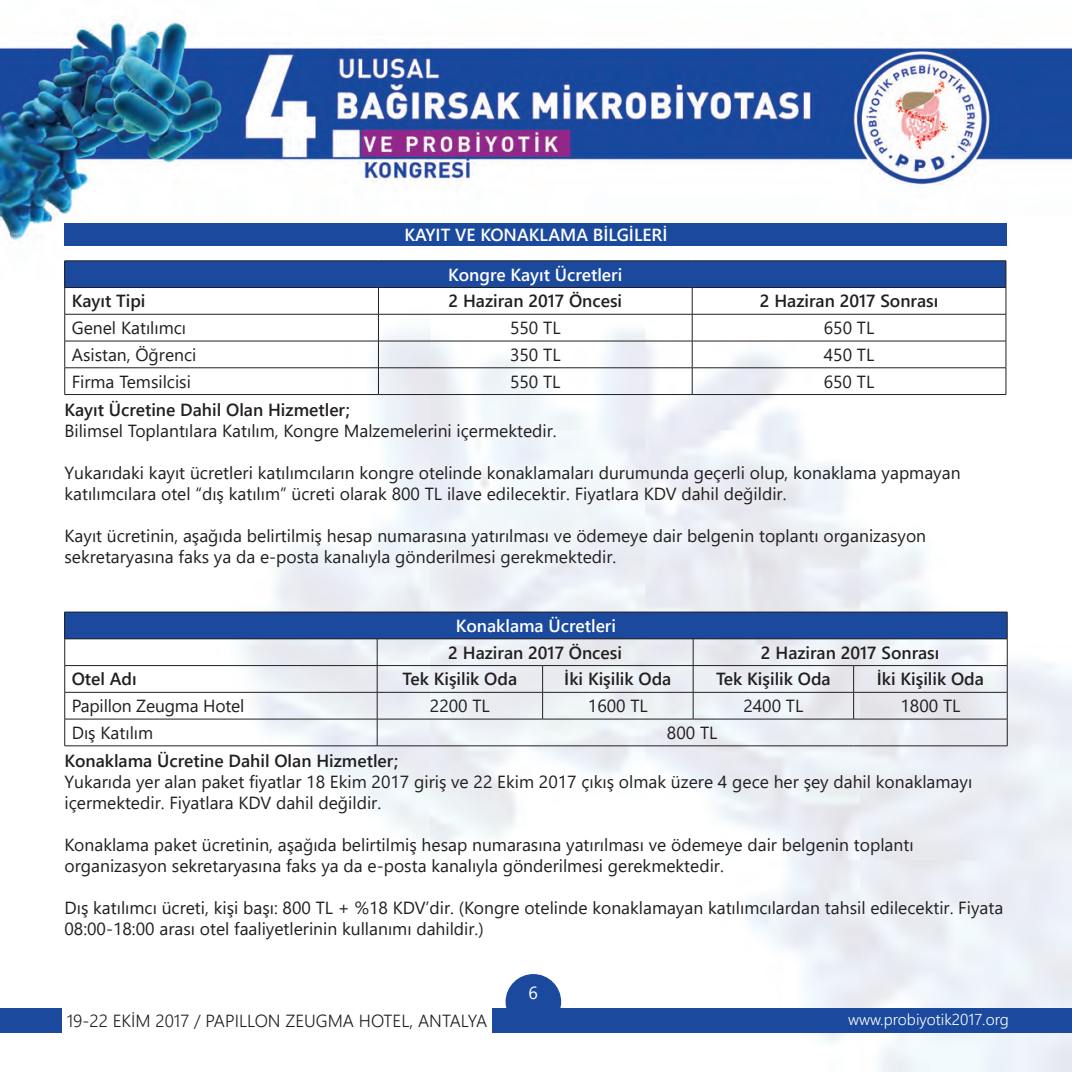
<style>
.page{position:relative;width:1072px;height:1072px;background:#fff}
.page>*{position:absolute;margin:0;border:0;box-sizing:border-box;transform-origin:0 0}
.t1{font:17.5px/21px "Segoe UI";color:#231f20}
.t2{font:600 17.5px "Segoe UI";color:#231f20}
.t3{font:600 17.5px "Segoe UI";color:#fff}
.t4{font:300 17.5px "Segoe UI";color:#231f20}
.t5{font:17.5px "Segoe UI";color:#fff}
.t6{font:300 15.75px "Segoe UI";color:#fff}
</style>
<div class="page">
<img style="left:1px;top:20px;width:1070px;height:1051px">
<svg style="left:1071px;top:1008px;width:1px;height:25px"></svg>
<div style="left:0;top:1008px;width:62px;height:25px;background:#1a499d"></div>
<div style="left:492px;top:1008px;width:579px;height:25px;background:#1a499d"></div>
<div style="left:505px;top:974px;width:56px;height:55px;background:#1a499d;border-radius:50%"></div>
<div style="left:64px;top:223px;width:943px;height:23px;background:#1a499d"></div>
<div style="left:65px;top:261px;width:940px;height:26px;background:#1a499d"></div>
<hr style="left:64px;top:260px;width:314px;height:1px;background:#231f20">
<hr style="left:378px;top:260px;width:314px;height:1px;background:#231f20">
<hr style="left:692px;top:260px;width:314px;height:1px;background:#231f20">
<hr style="left:64px;top:287px;width:314px;height:1px;background:#231f20">
<hr style="left:378px;top:287px;width:314px;height:1px;background:#231f20">
<hr style="left:692px;top:287px;width:314px;height:1px;background:#231f20">
<hr style="left:64px;top:314px;width:314px;height:1px;background:#231f20">
<hr style="left:378px;top:314px;width:314px;height:1px;background:#231f20">
<hr style="left:692px;top:314px;width:314px;height:1px;background:#231f20">
<hr style="left:64px;top:341px;width:314px;height:1px;background:#231f20">
<hr style="left:378px;top:341px;width:314px;height:1px;background:#231f20">
<hr style="left:692px;top:341px;width:314px;height:1px;background:#231f20">
<hr style="left:64px;top:367px;width:314px;height:1px;background:#231f20">
<svg style="left:64px;top:261px;width:1px;height:133px"></svg>
<hr style="left:378px;top:367px;width:314px;height:1px;background:#231f20">
<svg style="left:378px;top:288px;width:1px;height:106px"></svg>
<hr style="left:692px;top:367px;width:314px;height:1px;background:#231f20">
<svg style="left:692px;top:288px;width:1px;height:106px"></svg>
<svg style="left:1005px;top:261px;width:1px;height:133px"></svg>
<hr style="left:64px;top:394px;width:314px;height:1px;background:#231f20">
<hr style="left:378px;top:394px;width:314px;height:1px;background:#231f20">
<hr style="left:692px;top:394px;width:314px;height:1px;background:#231f20">
<div style="left:65px;top:612px;width:942px;height:27px;background:#1a499d"></div>
<hr style="left:64px;top:611px;width:313px;height:1px;background:#231f20">
<hr style="left:377px;top:611px;width:165px;height:1px;background:#231f20">
<hr style="left:542px;top:611px;width:151px;height:1px;background:#231f20">
<hr style="left:693px;top:611px;width:160px;height:1px;background:#231f20">
<hr style="left:853px;top:611px;width:154px;height:1px;background:#231f20">
<hr style="left:64px;top:638px;width:313px;height:1px;background:#231f20">
<hr style="left:377px;top:638px;width:165px;height:1px;background:#231f20">
<hr style="left:542px;top:638px;width:151px;height:1px;background:#231f20">
<hr style="left:693px;top:638px;width:160px;height:1px;background:#231f20">
<hr style="left:853px;top:638px;width:154px;height:1px;background:#231f20">
<hr style="left:64px;top:665px;width:313px;height:1px;background:#231f20">
<hr style="left:377px;top:665px;width:165px;height:1px;background:#231f20">
<hr style="left:542px;top:665px;width:151px;height:1px;background:#231f20">
<hr style="left:693px;top:665px;width:160px;height:1px;background:#231f20">
<hr style="left:853px;top:665px;width:154px;height:1px;background:#231f20">
<hr style="left:64px;top:692px;width:313px;height:1px;background:#231f20">
<hr style="left:377px;top:692px;width:165px;height:1px;background:#231f20">
<hr style="left:542px;top:692px;width:151px;height:1px;background:#231f20">
<svg style="left:542px;top:665px;width:1px;height:53px"></svg>
<hr style="left:693px;top:692px;width:160px;height:1px;background:#231f20">
<svg style="left:693px;top:639px;width:1px;height:79px"></svg>
<hr style="left:853px;top:692px;width:154px;height:1px;background:#231f20">
<svg style="left:853px;top:665px;width:1px;height:53px"></svg>
<hr style="left:64px;top:718px;width:313px;height:1px;background:#231f20">
<svg style="left:64px;top:612px;width:1px;height:133px"></svg>
<hr style="left:377px;top:718px;width:165px;height:1px;background:#231f20">
<svg style="left:377px;top:639px;width:1px;height:106px"></svg>
<hr style="left:542px;top:718px;width:151px;height:1px;background:#231f20">
<hr style="left:693px;top:718px;width:160px;height:1px;background:#231f20">
<hr style="left:853px;top:718px;width:154px;height:1px;background:#231f20">
<svg style="left:1006px;top:612px;width:1px;height:133px"></svg>
<hr style="left:64px;top:745px;width:313px;height:1px;background:#231f20">
<hr style="left:377px;top:745px;width:165px;height:1px;background:#231f20">
<hr style="left:542px;top:745px;width:151px;height:1px;background:#231f20">
<hr style="left:693px;top:745px;width:160px;height:1px;background:#231f20">
<hr style="left:853px;top:745px;width:154px;height:1px;background:#231f20">
<p class="t3" style="left:404px;top:221px;width:265px">KAYIT VE KONAKLAMA BİLGİLERİ</p>
<p class="t3" style="left:448px;top:260px;width:175px">Kongre Kayıt Ücretleri</p>
<p class="t2" style="left:72px;top:287px;width:75px">Kayıt Tipi</p>
<p class="t2" style="left:448px;top:287px;width:175px">2 Haziran 2017 Öncesi</p>
<p class="t2" style="left:759px;top:287px;width:180px">2 Haziran 2017 Sonrası</p>
<p class="t1" style="left:72px;top:317px;width:116px">Genel Katılımcı</p>
<p class="t1" style="left:510px;top:317px;width:52px">550 TL</p>
<p class="t1" style="left:823px;top:317px;width:52px">650 TL</p>
<p class="t1" style="left:72px;top:344px;width:126px">Asistan, Öğrenci</p>
<p class="t1" style="left:510px;top:344px;width:52px">350 TL</p>
<p class="t1" style="left:823px;top:344px;width:52px">450 TL</p>
<p class="t1" style="left:72px;top:370px;width:121px">Firma Temsilcisi</p>
<p class="t1" style="left:510px;top:370px;width:52px">550 TL</p>
<p class="t1" style="left:823px;top:370px;width:52px">650 TL</p>
<p class="t2" style="left:64px;top:395px;width:287px">Kayıt Ücretine Dahil Olan Hizmetler;</p>
<p class="t1" style="left:64px;top:420px;width:493px">Bilimsel Toplantılara Katılım, Kongre Malzemelerini içermektedir.</p>
<p class="t1" style="left:64px;top:462px;width:897px">Yukarıdaki kayıt ücretleri katılımcıların kongre otelinde konaklamaları durumunda geçerli olup, konaklama yapmayan katılımcılara otel “dış katılım” ücreti olarak 800 TL ilave edilecektir. Fiyatlara KDV dahil değildir.</p>
<p class="t1" style="left:64px;top:525px;width:863px">Kayıt ücretinin, aşağıda belirtilmiş hesap numarasına yatırılması ve ödemeye dair belgenin toplantı organizasyon sekretaryasına faks ya da e-posta kanalıyla gönderilmesi gerekmektedir.</p>
<p class="t3" style="left:456px;top:611px;width:161px">Konaklama Ücretleri</p>
<p class="t2" style="left:448px;top:638px;width:175px">2 Haziran 2017 Öncesi</p>
<p class="t2" style="left:761px;top:638px;width:180px">2 Haziran 2017 Sonrası</p>
<p class="t2" style="left:72px;top:665px;width:66px">Otel Adı</p>
<p class="t2" style="left:402px;top:665px;width:116px">Tek Kişilik Oda</p>
<p class="t2" style="left:564px;top:665px;width:109px">İki Kişilik Oda</p>
<p class="t2" style="left:716px;top:665px;width:116px">Tek Kişilik Oda</p>
<p class="t2" style="left:876px;top:665px;width:109px">İki Kişilik Oda</p>
<p class="t1" style="left:72px;top:695px;width:174px">Papillon Zeugma Hotel</p>
<p class="t1" style="left:430px;top:695px;width:61px">2200 TL</p>
<p class="t1" style="left:588px;top:695px;width:61px">1600 TL</p>
<p class="t1" style="left:743px;top:695px;width:61px">2400 TL</p>
<p class="t1" style="left:900px;top:695px;width:61px">1800 TL</p>
<p class="t1" style="left:72px;top:721px;width:83px">Dış Katılım</p>
<p class="t1" style="left:667px;top:721px;width:52px">800 TL</p>
<p class="t2" style="left:65px;top:746px;width:335px">Konaklama Ücretine Dahil Olan Hizmetler;</p>
<p class="t1" style="left:65px;top:771px;width:909px">Yukarıda yer alan paket fiyatlar 18 Ekim 2017 giriş ve 22 Ekim 2017 çıkış olmak üzere 4 gece her şey dahil konaklamayı içermektedir. Fiyatlara KDV dahil değildir.</p>
<p class="t1" style="left:65px;top:834px;width:850px">Konaklama paket ücretinin, aşağıda belirtilmiş hesap numarasına yatırılması ve ödemeye dair belgenin toplantı organizasyon sekretaryasına faks ya da e-posta kanalıyla gönderilmesi gerekmektedir.</p>
<p class="t1" style="left:65px;top:897px;width:940px">Dış katılımcı ücreti, kişi başı: 800 TL + %18 KDV’dir. (Kongre otelinde konaklamayan katılımcılardan tahsil edilecektir. Fiyata<br>08:00-18:00 arası otel faaliyetlerinin kullanımı dahildir.)</p>
<p class="t5" style="left:528px;top:978px;width:11px">6</p>
<p class="t4" style="left:67px;top:1006px;width:422px">19-22 EKİM 2017 / PAPILLON ZEUGMA HOTEL, ANTALYA</p>
<p class="t6" style="left:848px;top:1006px;width:162px">www.probiyotik2017.org</p>
</div>
